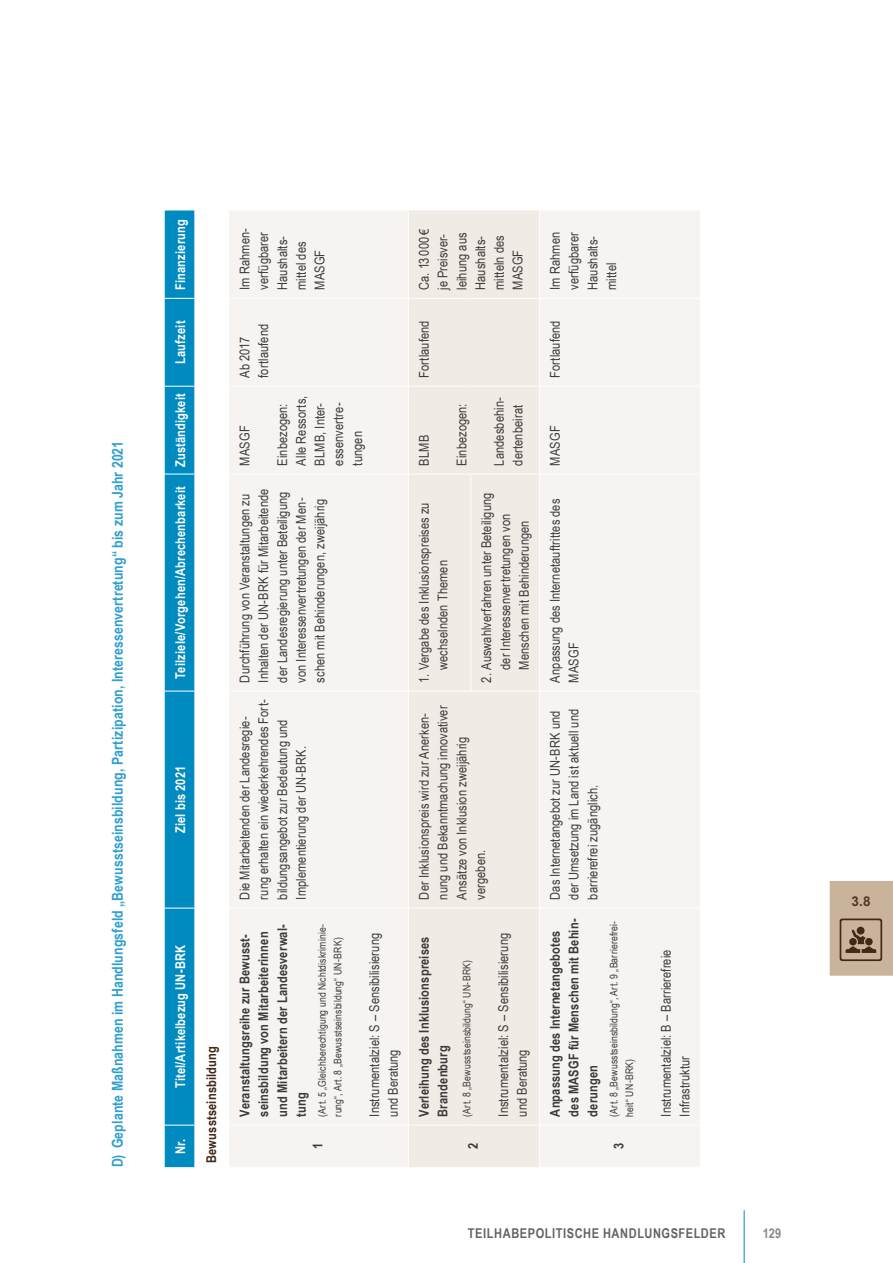
<style>
.page{position:relative;width:893px;height:1263px;background:#fff}
.page>*{position:absolute;margin:0;border:0;box-sizing:border-box;transform-origin:0 0}
.t1{font:700 15px "Arial Narrow";letter-spacing:.01em;color:#319fcd}
.Tabellenkörper{font:13.5px/18.8px "Arial Narrow";letter-spacing:.005em;color:#3b3b3a}
.Tabellenkörper-2{font:700 13.5px/18.8px "Arial Narrow";letter-spacing:.01em;color:#3b3b3a}
.Tabellenkopf{font:700 13.5px "Arial Narrow";letter-spacing:.01em;color:#fff}
.t2{font:700 13.5px "Arial Narrow";letter-spacing:.04em;color:#636362}
._2__Tabellenkopf{font:700 13.5px "Arial Narrow";letter-spacing:.01em;color:#422817}
.t3{font:700 13.5px "Arial Narrow";color:#878786}
.t4{font:700 13.5px "Arial";color:#513626}
.Tabelle_Nummer{font:700 13.5px "Arial Narrow";color:#3b3b3a}
.Tabellenkörper_Anmer{font:10.5px/15.8px "Arial Narrow";letter-spacing:.015em;color:#3b3b3a}
</style>
<div class="page">
<hr style="left:744px;top:1210px;width:1px;height:53px;background:#008bc0">
<svg style="left:829px;top:881px;width:64px;height:95px;background:#bca58e"></svg>
<div style="left:229px;top:211px;width:471px;height:956px;background:#f7f3f0"></div>
<div style="left:409px;top:210px;width:130px;height:957px;background:#f1ebe6"></div>
<div style="left:165px;top:210px;width:29px;height:957px;background:#008bc0"></div>
<hr style="left:229px;top:1125px;width:179px;height:1px;background:#fff">
<hr style="left:229px;top:908px;width:179px;height:1px;background:#fff">
<hr style="left:229px;top:691px;width:179px;height:1px;background:#fff">
<hr style="left:229px;top:474px;width:179px;height:1px;background:#fff">
<hr style="left:229px;top:386px;width:179px;height:1px;background:#fff">
<hr style="left:229px;top:298px;width:179px;height:1px;background:#fff">
<hr style="left:408px;top:1125px;width:1px;height:42px;background:#fff">
<hr style="left:408px;top:908px;width:1px;height:217px;background:#fff">
<hr style="left:409px;top:1125px;width:62px;height:1px;background:#fff">
<hr style="left:408px;top:691px;width:1px;height:217px;background:#fff">
<hr style="left:409px;top:908px;width:62px;height:1px;background:#fff">
<hr style="left:408px;top:474px;width:1px;height:217px;background:#fff">
<hr style="left:409px;top:691px;width:61px;height:1px;background:#fff">
<hr style="left:408px;top:386px;width:1px;height:88px;background:#fff">
<hr style="left:409px;top:474px;width:61px;height:1px;background:#fff">
<hr style="left:408px;top:298px;width:1px;height:88px;background:#fff">
<hr style="left:409px;top:386px;width:62px;height:1px;background:#fff">
<hr style="left:408px;top:210px;width:1px;height:88px;background:#fff">
<hr style="left:409px;top:298px;width:62px;height:1px;background:#fff">
<hr style="left:471px;top:1125px;width:68px;height:1px;background:#fff">
<hr style="left:471px;top:908px;width:68px;height:1px;background:#fff">
<hr style="left:470px;top:474px;width:1px;height:217px;background:#fff">
<hr style="left:471px;top:691px;width:68px;height:1px;background:#fff">
<hr style="left:471px;top:474px;width:68px;height:1px;background:#fff">
<hr style="left:471px;top:386px;width:68px;height:1px;background:#fff">
<hr style="left:471px;top:298px;width:68px;height:1px;background:#fff">
<hr style="left:539px;top:1125px;width:1px;height:42px;background:#fff">
<hr style="left:539px;top:908px;width:1px;height:217px;background:#fff">
<hr style="left:540px;top:1125px;width:160px;height:1px;background:#fff">
<hr style="left:539px;top:691px;width:1px;height:217px;background:#fff">
<hr style="left:540px;top:908px;width:160px;height:1px;background:#fff">
<hr style="left:539px;top:474px;width:1px;height:217px;background:#fff">
<hr style="left:540px;top:691px;width:160px;height:1px;background:#fff">
<hr style="left:539px;top:386px;width:1px;height:88px;background:#fff">
<hr style="left:540px;top:474px;width:160px;height:1px;background:#fff">
<hr style="left:539px;top:298px;width:1px;height:88px;background:#fff">
<hr style="left:540px;top:386px;width:160px;height:1px;background:#fff">
<hr style="left:539px;top:210px;width:1px;height:88px;background:#fff">
<hr style="left:540px;top:298px;width:160px;height:1px;background:#fff">
<h3 class="t1" style="left:106px;top:1167px;width:728px;rotate:-90deg">D) Geplante Maßnahmen im Handlungsfeld „Bewusstseinsbildung, Partizipation, Interessenvertretung“ bis zum Jahr 2021</h3>
<p class="Tabellenkopf" style="left:170px;top:290px;width:72px;rotate:-90deg">Finanzierung</p>
<p class="Tabellenkopf" style="left:170px;top:364px;width:45px;rotate:-90deg">Laufzeit</p>
<p class="Tabellenkopf" style="left:170px;top:467px;width:75px;rotate:-90deg">Zuständigkeit</p>
<p class="Tabellenkopf" style="left:170px;top:679px;width:194px;rotate:-90deg">Teilziele/Vorgehen/Abrechenbarkeit</p>
<p class="Tabellenkopf" style="left:170px;top:833px;width:68px;rotate:-90deg">Ziel bis 2021</p>
<p class="Tabellenkopf" style="left:170px;top:1088px;width:145px;rotate:-90deg">Titel/Artikelbezug UN-BRK</p>
<p class="Tabellenkopf" style="left:170px;top:1154px;width:17px;rotate:-90deg">Nr.</p>
<h4 class="_2__Tabellenkopf" style="left:201px;top:1163px;width:118px;rotate:-90deg">Bewusstseinsbildung</h4>
<p class="Tabellenkörper" style="left:235px;top:290px;width:63px;rotate:-90deg">Im Rahmen&shy;verfügbarer<br>Haushalts&shy;mittel des<br>MASGF</p>
<p class="Tabellenkörper" style="left:414px;top:290px;width:63px;rotate:-90deg">Ca. 13000€ je Preisver&shy;leihung aus<br>Haushalts&shy;mitteln des<br>MASGF</p>
<p class="Tabellenkörper" style="left:545px;top:290px;width:59px;rotate:-90deg">Im Rahmen verfügbarer<br>Haushalts&shy;mittel</p>
<p class="Tabellenkörper" style="left:235px;top:378px;width:55px;rotate:-90deg">Ab 2017 fortlaufend</p>
<p class="Tabellenkörper" style="left:414px;top:378px;width:59px;rotate:-90deg">Fortlaufend</p>
<p class="Tabellenkörper" style="left:545px;top:378px;width:59px;rotate:-90deg">Fortlaufend</p>
<p class="Tabellenkörper" style="left:235px;top:465px;width:41px;rotate:-90deg">MASGF</p>
<p class="Tabellenkörper" style="left:272px;top:465px;width:63px;rotate:-90deg">Einbezogen:</p>
<p class="Tabellenkörper" style="left:291px;top:465px;width:71px;rotate:-90deg">Alle Ressorts,<br>BLMB, Inter&shy;essenvertre&shy;tungen</p>
<p class="Tabellenkörper" style="left:414px;top:465px;width:32px;rotate:-90deg">BLMB</p>
<p class="Tabellenkörper" style="left:452px;top:465px;width:63px;rotate:-90deg">Einbezogen:</p>
<p class="Tabellenkörper" style="left:489px;top:465px;width:70px;rotate:-90deg">Landesbehin&shy;dertenbeirat</p>
<p class="Tabellenkörper" style="left:545px;top:465px;width:41px;rotate:-90deg">MASGF</p>
<p class="Tabellenkörper" style="left:235px;top:682px;width:195px;rotate:-90deg">Durchführung von Veranstaltungen zu Inhalten der UN-BRK für Mitarbeitende der Landesregierung unter Beteiligung von Interessenvertretungen der Men&shy;schen mit Behinderungen, zweijährig</p>
<p class="Tabellenkörper" style="left:414px;top:670px;width:169px;text-indent:-13px;rotate:-90deg">1. Vergabe des Inklusionspreises zu wechselnden Themen</p>
<p class="Tabellenkörper" style="left:477px;top:670px;width:179px;text-indent:-13px;rotate:-90deg">2. Auswahlverfahren unter Beteiligung der Interessenvertretungen von<br>Menschen mit Behinderungen</p>
<p class="Tabellenkörper" style="left:545px;top:682px;width:185px;rotate:-90deg">Anpassung des Internetauftrittes des<br>MASGF</p>
<p class="Tabellenkörper" style="left:235px;top:899px;width:201px;rotate:-90deg">Die Mitarbeitenden der Landesregie&shy;rung erhalten ein wiederkehrendes Fort&shy;bildungsangebot zur Bedeutung und Implementierung der UN-BRK.</p>
<p class="Tabellenkörper" style="left:414px;top:899px;width:195px;rotate:-90deg">Der Inklusionspreis wird zur Anerken&shy;nung und Bekanntmachung innovativer<br>Ansätze von Inklusion zweijährig vergeben.</p>
<p class="Tabellenkörper" style="left:545px;top:899px;width:192px;rotate:-90deg">Das Internetangebot zur UN-BRK und der Umsetzung im Land ist aktuell und barrierefrei zugänglich.</p>
<p class="Tabellenkörper-2" style="left:235px;top:1116px;width:194px;rotate:-90deg">Veranstaltungsreihe zur Bewusst&shy;seinsbildung von Mitarbeiterinnen und Mitarbeitern der Landesverwal&shy;tung</p>
<p class="Tabellenkörper_Anmer" style="left:314px;top:1116px;width:194px;rotate:-90deg">(Art. 5 „Gleichberechtigung und Nichtdiskriminie&shy;rung“, Art. 8 „Bewusstseinsbildung“ UN-BRK)</p>
<p class="Tabellenkörper" style="left:364px;top:1116px;width:185px;rotate:-90deg">Instrumentalziel: S – Sensibilisierung und Beratung</p>
<p class="Tabellenkörper-2" style="left:414px;top:1116px;width:182px;rotate:-90deg">Verleihung des Inklusionspreises<br>Brandenburg</p>
<p class="Tabellenkörper_Anmer" style="left:459px;top:1116px;width:158px;rotate:-90deg">(Art. 8 „Bewusstseinsbildung“ UN-BRK)</p>
<p class="Tabellenkörper" style="left:493px;top:1116px;width:185px;rotate:-90deg">Instrumentalziel: S – Sensibilisierung und Beratung</p>
<p class="Tabellenkörper-2" style="left:545px;top:1116px;width:200px;rotate:-90deg">Anpassung des Internetangebotes des MASGF für Menschen mit Behin&shy;derungen</p>
<p class="Tabellenkörper_Anmer" style="left:605px;top:1116px;width:197px;rotate:-90deg">(Art. 8 „Bewusstseinsbildung“, Art. 9 „Barrierefrei&shy;heit“ UN-BRK)</p>
<p class="Tabelle_Nummer" style="left:308px;top:1149px;width:8px;rotate:-90deg">1</p>
<p class="Tabelle_Nummer" style="left:463px;top:1149px;width:8px;rotate:-90deg">2</p>
<p class="Tabelle_Nummer" style="left:609px;top:1149px;width:8px;rotate:-90deg">3</p>
<p class="Tabellenkörper" style="left:656px;top:1116px;width:169px;rotate:-90deg">Instrumentalziel: B – Barrierefreie<br>Infrastruktur</p>
<p class="t2" style="left:468px;top:1223px;width:259px">TEILHABEPOLITISCHE HANDLUNGSFELDER</p>
<p class="t3" style="left:763px;top:1223px;width:20px">129</p>
<p class="t4" style="left:851px;top:892px;width:21px">3.8</p>
</div>
